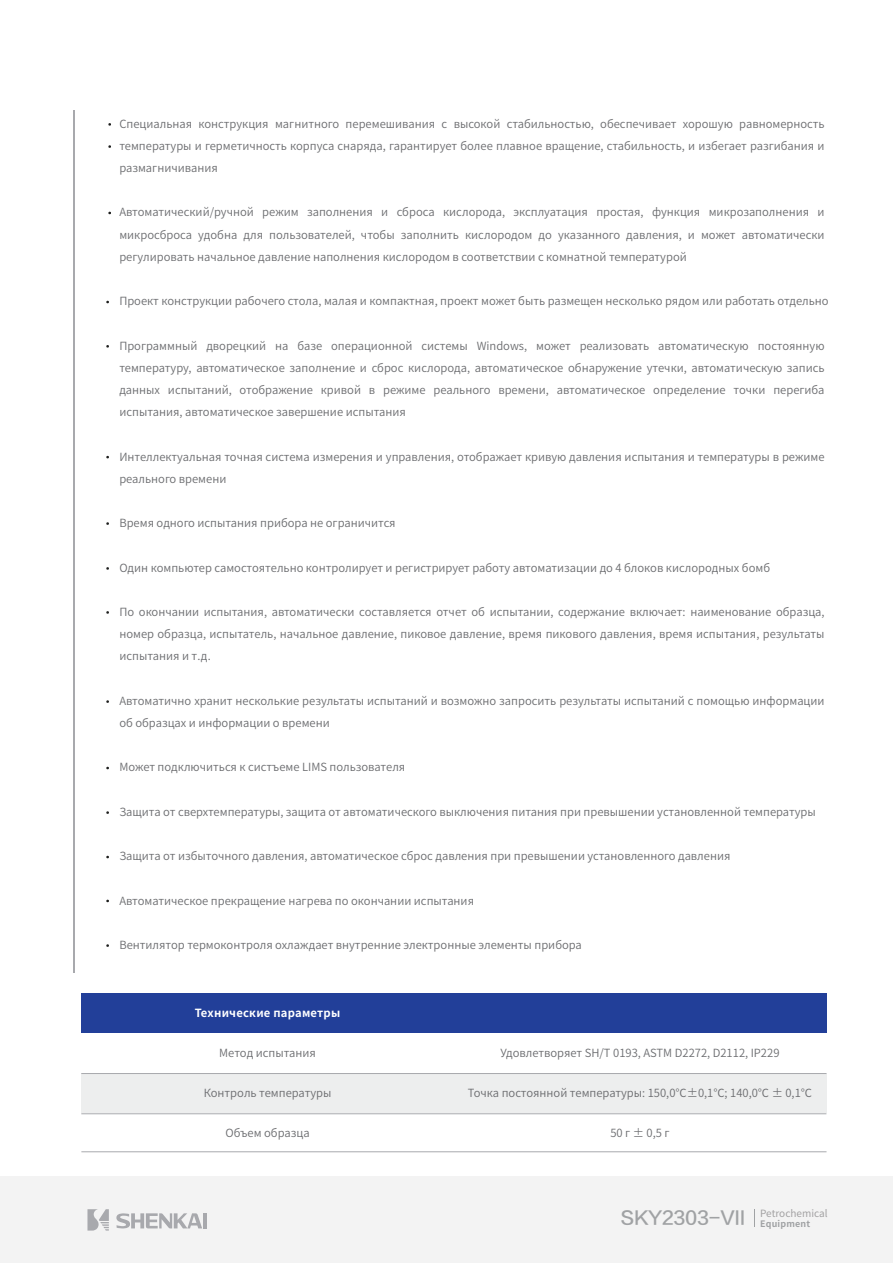
<style>
.page{position:relative;width:893px;height:1263px;background:#fff}
.page>*{position:absolute;margin:0;border:0;box-sizing:border-box;transform-origin:0 0}
.t1{font:18.15px "FZLTZHK GBK1 0";letter-spacing:-.02em;color:#a0a2a4}
.t2{font:11.25px/22.2px "Source Han Sans CN";color:#6c6d70;text-align:justify}
.t3{font:700 11.25px "Source Han Sans CN";letter-spacing:.02em;color:#fff}
.t4{font:10.05px "Source Han Sans CN";color:#a2a1a2}
</style>
<div class="page">
<div style="left:0;top:1177px;width:893px;height:86px;background:#f3f3f3"></div>
<svg style="left:87px;top:1209px;width:22px;height:21px"></svg>
<hr style="left:203px;top:1213px;width:4px;height:15px;background:#a8a9ad">
<svg style="left:116px;top:1213px;width:86px;height:15px"></svg>
<hr style="left:73px;top:110px;width:1px;height:863px;background:#a8a9ad">
<div style="left:81px;top:993px;width:745px;height:40px;background:#223f99"></div>
<div style="left:81px;top:1073px;width:745px;height:41px;background:#edeeee"></div>
<hr style="left:81px;top:1073px;width:745px;height:1px;background:#a8a9ad">
<hr style="left:81px;top:1113px;width:745px;height:1px;background:#a8a9ad">
<hr style="left:81px;top:1151px;width:745px;height:1px;background:#a8a9ad">
<p class="t2" style="left:119px;top:113px;width:707px">Специальная конструкция магнитного перемешивания с высокой стабильностью, обеспечивает хорошую равномерность температуры и герметичность корпуса снаряда, гарантирует более плавное вращение, стабильность, и избегает разгибания и размагничивания</p>
<p class="t2" style="left:119px;top:201px;width:707px">Автоматический/ручной режим заполнения и сброса кислорода, эксплуатация простая, функция микрозаполнения и микросброса удобна для пользователей, чтобы заполнить кислородом до указанного давления, и может автоматически регулировать начальное давление наполнения кислородом в соответствии с комнатной температурой</p>
<p class="t2" style="left:119px;top:290px;width:711px">Проект конструкции рабочего стола, малая и компактная, проект может быть размещен несколько рядом или работать отдельно</p>
<p class="t2" style="left:119px;top:335px;width:707px">Программный дворецкий на базе операционной системы Windows, может реализовать автоматическую постоянную температуру, автоматическое заполнение и сброс кислорода, автоматическое обнаружение утечки, автоматическую запись данных испытаний, отображение кривой в режиме реального времени, автоматическое определение точки перегиба испытания, автоматическое завершение испытания</p>
<p class="t2" style="left:119px;top:446px;width:707px">Интеллектуальная точная система измерения и управления, отображает кривую давления испытания и температуры в режиме реального времени</p>
<p class="t2" style="left:119px;top:512px;width:278px">Время одного испытания прибора не ограничится</p>
<p class="t2" style="left:119px;top:557px;width:652px">Один компьютер самостоятельно контролирует и регистрирует работу автоматизации до 4 блоков кислородных бомб</p>
<p class="t2" style="left:119px;top:601px;width:707px">По окончании испытания, автоматически составляется отчет об испытании, содержание включает: наименование образца, номер образца, испытатель, начальное давление, пиковое давление, время пикового давления, время испытания, результаты испытания и т.д.</p>
<p class="t2" style="left:119px;top:690px;width:707px">Автоматично хранит несколькие результаты испытаний и возможно запросить результаты испытаний с помощью информации об образцах и информации о времени</p>
<p class="t2" style="left:119px;top:756px;width:287px">Может подключиться к систъеме LIMS пользователя</p>
<p class="t2" style="left:119px;top:801px;width:698px">Защита от сверхтемпературы, защита от автоматического выключения питания при превышении установленной температуры</p>
<p class="t2" style="left:119px;top:845px;width:613px">Защита от избыточного давления, автоматическое сброс давления при превышении установленного давления</p>
<p class="t2" style="left:119px;top:890px;width:356px">Автоматическое прекращение нагрева по окончании испытания</p>
<p class="t2" style="left:119px;top:934px;width:464px">Вентилятор термоконтроля охлаждает внутренние электронные элементы прибора</p>
<p class="t3" style="left:195px;top:1007px;width:147px">Технические параметры</p>
<p class="t2" style="left:219px;top:1042px;width:98px">Метод испытания</p>
<p class="t2" style="left:204px;top:1082px;width:129px">Контроль температуры</p>
<p class="t2" style="left:226px;top:1122px;width:86px">Объем образца</p>
<p class="t2" style="left:500px;top:1042px;width:281px">Удовлетворяет SH/T 0193, ASTM D2272, D2112, IP229</p>
<p class="t2" style="left:468px;top:1082px;width:346px">Точка постоянной температуры: 150,0℃±0,1℃; 140,0℃ ± 0,1℃</p>
<p class="t2" style="left:610px;top:1122px;width:61px">50 г ± 0,5 г</p>
<p class="t4" style="left:760px;top:1207px;width:69px">Petrochemical</p>
<h1 class="t1" style="left:621px;top:1207px;width:191px">SKY2303-VII <sub>Equipment</sub></h1>
</div>
